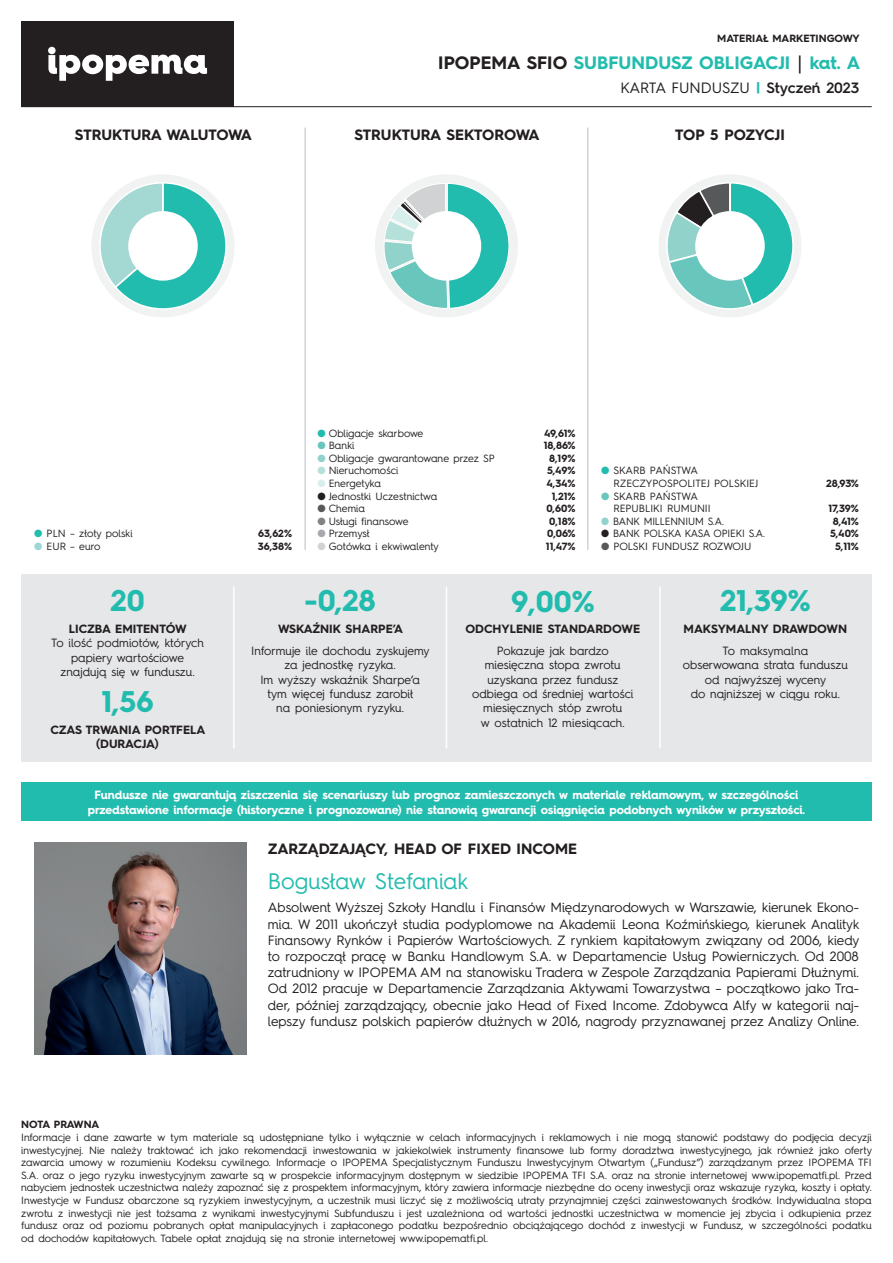
<style>
.page{position:relative;width:893px;height:1263px;background:#fff}
.page>*{position:absolute;margin:0;border:0;box-sizing:border-box;transform-origin:0 0}
.t1{font:700 30px "Hurme Geometric Sans 4";letter-spacing:-.005em;color:#22bcae}
.t2{font:22.5px "Hurme Geometric Sans 4";color:#22bcae}
.t3{font:700 18px "Hurme Geometric Sans 4";color:#22bcae}
.t4{font:700 15px "Hurme Geometric Sans 4";letter-spacing:-.005em;color:#231f20}
.t5{font:15px "Hurme Geometric Sans 4";letter-spacing:-.005em;color:#231f20}
.t6{font:13.5px/16.2px "Hurme Geometric Sans 4";letter-spacing:-.005em;color:#231f20;text-align:justify}
.t7{font:12px/14.4px "Hurme Geometric Sans 4";color:#231f20;text-align:center}
.t8{font:700 12px/14.4px "Hurme Geometric Sans 4";letter-spacing:-.015em;color:#fff;text-align:center}
.t9{font:700 12px/14.4px "Hurme Geometric Sans 4";color:#231f20;text-align:center}
.t10{font:10.5px/12.6px "Hurme Geometric Sans 4";color:#231f20}
.t11{font:700 10.5px/12.6px "Hurme Geometric Sans 4";color:#231f20;text-align:right}
.s1{color:#231f20}
.s2{font-family:"Minion Pro";color:#231f20}
.s3{font-weight:700;color:#22bcae}
.s4{font-weight:600}
.s5{color:#22bcae}
.s6{color:#9ad7d5}
.s7{color:#68c6bc}
.s8{color:#91d3cb}
.s9{color:#b6e0da}
.s10{color:#d8eeeb}
.s11{color:#57585a}
.s12{color:#808285}
.s13{color:#a8a9ad}
.s14{color:#d1d2d4}
</style>
<div class="page">
<img style="left:34px;top:842px;width:213px;height:212px">
<div style="left:91px;top:174px;width:144px;height:143px;background:#f1f2f2;border-radius:50%"></div>
<svg style="left:93px;top:182px;width:134px;height:127px"></svg>
<div style="left:129px;top:212px;width:68px;height:68px;background:#fff;border-radius:50%"></div>
<div style="left:128px;top:211px;width:70px;height:70px;border:2px solid #fff;border-radius:50%"></div>
<div style="left:375px;top:174px;width:143px;height:143px;background:#f1f2f2;border-radius:50%"></div>
<svg style="left:384px;top:183px;width:125px;height:134px"></svg>
<div style="left:412px;top:212px;width:68px;height:68px;background:#fff;border-radius:50%"></div>
<div style="left:412px;top:211px;width:69px;height:70px;border:2px solid #fff;border-radius:50%"></div>
<div style="left:658px;top:174px;width:143px;height:143px;background:#f1f2f2;border-radius:50%"></div>
<svg style="left:666px;top:182px;width:128px;height:135px"></svg>
<div style="left:696px;top:212px;width:68px;height:68px;background:#fff;border-radius:50%"></div>
<div style="left:695px;top:211px;width:70px;height:70px;border:2px solid #fff;border-radius:50%"></div>
<div style="left:21px;top:574px;width:851px;height:187px;background:#e6e7e9"></div>
<hr style="left:233px;top:587px;width:2px;height:161px;background:#fff">
<hr style="left:446px;top:587px;width:1px;height:161px;background:#fff">
<hr style="left:659px;top:587px;width:2px;height:161px;background:#fff">
<hr style="left:305px;top:128px;width:1px;height:422px;background:#bcbdc0">
<hr style="left:587px;top:128px;width:1px;height:422px;background:#bcbdc0">
<div style="left:21px;top:782px;width:851px;height:39px;background:#22bcae"></div>
<hr style="left:21px;top:106px;width:851px;height:1px;background:#231f20">
<div style="left:21px;top:21px;width:213px;height:85px;background:#231f20"></div>
<svg style="left:48px;top:47px;width:159px;height:34px"></svg>
<p class="t11" style="left:717px;top:32px;width:144px">MATERIAŁ MARKETINGOWY</p>
<h3 class="t3" style="left:438px;top:50px;width:423px"><span class="s1">IPOPEMA SFIO</span> SUBFUNDUSZ OBLIGACJI <span class="s2">|</span> kat. A</h3>
<h3 class="t5" style="left:620px;top:77px;width:240px">KARTA FUNDUSZU <span class="s3">|</span> <span class="s4">Styczeń 2023</span></h3>
<h3 class="t4" style="left:75px;top:124px;width:179px">STRUKTURA WALUTOWA</h3>
<h3 class="t4" style="left:354px;top:124px;width:187px">STRUKTURA SEKTOROWA</h3>
<h3 class="t4" style="left:675px;top:124px;width:111px">TOP 5 POZYCJI</h3>
<p class="t10" style="left:34px;top:527px;width:100px"><span class="s5">●</span> PLN – złoty polski</p>
<p class="t10" style="left:34px;top:540px;width:68px"><span class="s6">●</span> EUR – euro</p>
<p class="t11" style="left:258px;top:527px;width:36px;text-align:left">63,62%<br>36,38%</p>
<p class="t10" style="left:317px;top:426px;width:107px"><span class="s5">●</span> Obligacje skarbowe</p>
<p class="t10" style="left:317px;top:439px;width:38px"><span class="s7">●</span> Banki</p>
<p class="t10" style="left:317px;top:451px;width:179px"><span class="s8">●</span> Obligacje gwarantowane przez SP</p>
<p class="t10" style="left:317px;top:464px;width:82px"><span class="s9">●</span> Nieruchomości</p>
<p class="t10" style="left:317px;top:477px;width:65px"><span class="s10">●</span> Energetyka</p>
<p class="t10" style="left:317px;top:489px;width:121px">● Jednostki Uczestnictwa</p>
<p class="t10" style="left:317px;top:502px;width:49px"><span class="s11">●</span> Chemia</p>
<p class="t10" style="left:317px;top:514px;width:93px"><span class="s12">●</span> Usługi finansowe</p>
<p class="t10" style="left:317px;top:527px;width:54px"><span class="s13">●</span> Przemysł</p>
<p class="t10" style="left:317px;top:540px;width:123px"><span class="s14">●</span> Gotówka i ekwiwalenty</p>
<p class="t11" style="left:544px;top:426px;width:33px">49,61%<br>18,86%<br>8,19%<br>5,49%<br>4,34%<br>1,21%<br>0,60%<br>0,18%<br>0,06%<br>11,47%</p>
<p class="t10" style="left:613px;top:464px;width:146px;text-indent:-12px"><span class="s5">●</span> SKARB PAŃSTWA<br>RZECZYPOSPOLITEJ POLSKIEJ</p>
<p class="t10" style="left:613px;top:489px;width:99px;text-indent:-12px"><span class="s7">●</span> SKARB PAŃSTWA<br>REPUBLIKI RUMUNII</p>
<p class="t10" style="left:601px;top:514px;width:124px"><span class="s8">●</span> BANK MILLENNIUM S.A.</p>
<p class="t10" style="left:601px;top:527px;width:166px">● BANK POLSKA KASA OPIEKI S.A.</p>
<p class="t10" style="left:601px;top:540px;width:152px"><span class="s11">●</span> POLSKI FUNDUSZ ROZWOJU</p>
<p class="t11" style="left:826px;top:477px;width:34px">28,93%</p>
<p class="t11" style="left:828px;top:502px;width:32px">17,39%<br>8,41%<br>5,40%<br>5,11%</p>
<h1 class="t1" style="left:110px;top:579px;width:36px">20</h1>
<p class="t9" style="left:69px;top:621px;width:119px">LICZBA EMITENTÓW</p>
<p class="t7" style="left:51px;top:635px;width:154px">To ilość podmiotów, których papiery wartościowe znajdują się w funduszu.</p>
<h1 class="t1" style="left:102px;top:680px;width:54px">1,56</h1>
<p class="t9" style="left:51px;top:722px;width:156px">CZAS TRWANIA PORTFELA (DURACJA)</p>
<h1 class="t1" style="left:305px;top:579px;width:73px">-0,28</h1>
<p class="t9" style="left:278px;top:621px;width:127px">WSKAŹNIK SHARPE’A</p>
<p class="t7" style="left:251px;top:643px;width:180px">Informuje ile dochodu zyskujemy za jednostkę ryzyka.<br>Im wyższy wskaźnik Sharpe’a tym więcej fundusz zarobił<br>na poniesionym ryzyku.</p>
<h1 class="t1" style="left:511px;top:581px;width:85px">9,00%</h1>
<p class="t9" style="left:465px;top:621px;width:176px">ODCHYLENIE STANDARDOWE</p>
<p class="t7" style="left:472px;top:643px;width:163px">Pokazuje jak bardzo miesięczna stopa zwrotu uzyskana przez fundusz odbiega od średniej wartości miesięcznych stóp zwrotu<br>w ostatnich 12 miesiącach.</p>
<h1 class="t1" style="left:720px;top:579px;width:92px">21,39%</h1>
<p class="t9" style="left:684px;top:621px;width:165px">MAKSYMALNY DRAWDOWN</p>
<p class="t7" style="left:683px;top:643px;width:167px">To maksymalna<br>obserwowana strata funduszu od najwyższej wyceny<br>do najniższej w ciągu roku.</p>
<p class="t8" style="left:88px;top:788px;width:719px">Fundusze nie gwarantują ziszczenia się scenariuszy lub prognoz zamieszczonych w materiale reklamowym, w szczególności przedstawione informacje (historyczne i prognozowane) nie stanowią gwarancji osiągnięcia podobnych wyników w przyszłości.</p>
<h3 class="t4" style="left:268px;top:838px;width:311px">ZARZĄDZAJĄCY, HEAD OF FIXED INCOME</h3>
<h2 class="t2" style="left:268px;top:865px;width:202px">Bogusław Stefaniak</h2>
<p class="t6" style="left:268px;top:899px;width:593px">Absolwent Wyższej Szkoły Handlu i Finansów Międzynarodowych w Warszawie, kierunek Ekono&shy;mia. W 2011 ukończył studia podyplomowe na Akademii Leona Koźmińskiego, kierunek Analityk Finansowy Rynków i Papierów Wartościowych. Z rynkiem kapitałowym związany od 2006, kiedy to rozpoczął pracę w Banku Handlowym S.A. w Departamencie Usług Powierniczych. Od 2008 zatrudniony w IPOPEMA AM na stanowisku Tradera w Zespole Zarządzania Papierami Dłużnymi.<br>Od 2012 pracuje w Departamencie Zarządzania Aktywami Towarzystwa – początkowo jako Tra&shy;der, później zarządzający, obecnie jako Head of Fixed Income. Zdobywca Alfy w kategorii naj&shy;lepszy fundusz polskich papierów dłużnych w 2016, nagrody przyznawanej przez Analizy Online.</p>
<p class="t11" style="left:21px;top:1118px;width:80px">NOTA PRAWNA</p>
<p class="t10" style="left:21px;top:1130px;width:852px;text-align:justify">Informacje i dane zawarte w tym materiale są udostępniane tylko i wyłącznie w celach informacyjnych i reklamowych i nie mogą stanowić podstawy do podjęcia decyzji inwestycyjnej. Nie należy traktować ich jako rekomendacji inwestowania w jakiekolwiek instrumenty finansowe lub formy doradztwa inwestycyjnego, jak również jako oferty zawarcia umowy w rozumieniu Kodeksu cywilnego. Informacje o IPOPEMA Specjalistycznym Funduszu Inwestycyjnym Otwartym („Fundusz”) zarządzanym przez IPOPEMA TFI S.A. oraz o jego ryzyku inwestycyjnym zawarte są w prospekcie informacyjnym dostępnym w siedzibie IPOPEMA TFI S.A. oraz na stronie internetowej www.ipopematfi.pl. Przed nabyciem jednostek uczestnictwa należy zapoznać się z prospektem informacyjnym, który zawiera informacje niezbędne do oceny inwestycji oraz wskazuje ryzyka, koszty i opłaty.<br>Inwestycje w Fundusz obarczone są ryzykiem inwestycyjnym, a uczestnik musi liczyć się z możliwością utraty przynajmniej części zainwestowanych środków. Indywidualna stopa zwrotu z inwestycji nie jest tożsama z wynikami inwestycyjnymi Subfunduszu i jest uzależniona od wartości jednostki uczestnictwa w momencie jej zbycia i odkupienia przez fundusz oraz od poziomu pobranych opłat manipulacyjnych i zapłaconego podatku bezpośrednio obciążającego dochód z inwestycji w Fundusz, w szczególności podatku od dochodów kapitałowych. Tabele opłat znajdują się na stronie internetowej www.ipopematfi.pl.</p>
</div>
